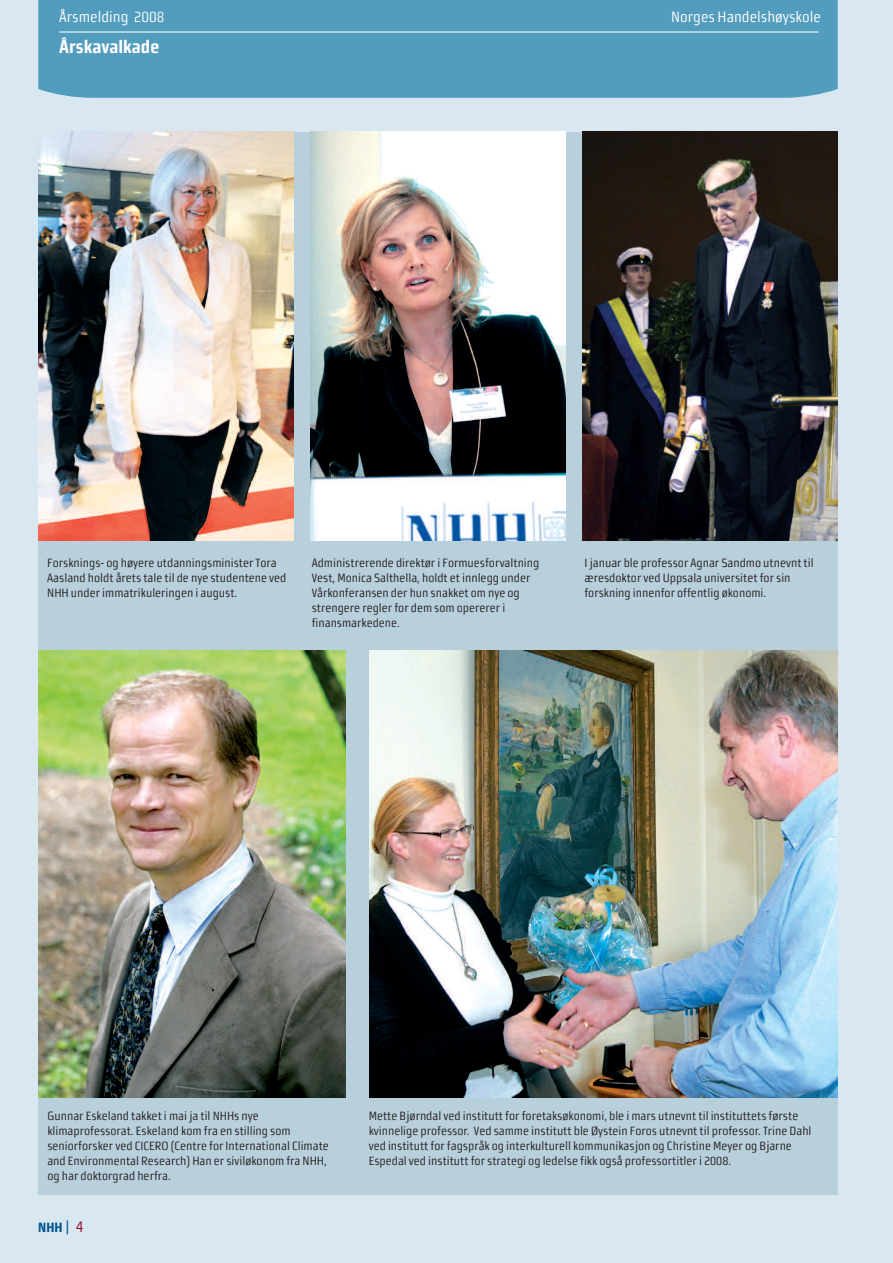
<style>
.page{position:relative;width:893px;height:1263px;background:#d9e8f0}
.page>*{position:absolute;margin:0;border:0;box-sizing:border-box;transform-origin:0 0}
.t1{font:18px "Morgan Sans Cond Bold Office";color:#fff}
.t2{font:15px "Morgan Sans Cond Regular Lining";color:#fff}
.t3{font:13.5px "Morgan Sans Cond Bold Office";color:#00538d}
.t4{font:12px/15px "Morgan Sans Cond Regular Lining";color:#231f20}
.s1{font-family:"Meta";font-size:18px}
.s2{font-family:"Morgan Sans Cond Regular Lining";font-size:15px;color:#98012d}
</style>
<div class="page">
<div style="left:38px;top:132px;width:800px;height:1063px;background:#b8cfdc"></div>
<img style="left:38px;top:132px;width:255px;height:408px">
<img style="left:370px;top:651px;width:468px;height:446px">
<img style="left:38px;top:651px;width:308px;height:446px">
<img style="left:311px;top:132px;width:255px;height:408px">
<img style="left:583px;top:132px;width:255px;height:408px">
<div style="left:38px;top:0;width:800px;height:98px;background:#529cbe"></div>
<hr style="left:59px;top:31px;width:760px;height:2px;background:#fff">
<p class="t2" style="left:59px;top:8px;width:107px">Årsmelding 2008</p>
<p class="t2" style="left:671px;top:8px;width:151px">Norges Handelshøyskole</p>
<h1 class="t1" style="left:59px;top:36px;width:101px">Årskavalkade</h1>
<p class="t4" style="left:47px;top:555px;width:241px">Forsknings- og høyere utdanningsminister Tora<br>Aasland holdt årets tale til de nye studentene ved<br>NHH under immatrikuleringen i august.</p>
<p class="t4" style="left:312px;top:555px;width:229px">Administrerende direktør i Formuesforvaltning Vest, Monica Salthella, holdt et innlegg under Vårkonferansen der hun snakket om nye og strengere regler for dem som opererer i finansmarkedene.</p>
<p class="t4" style="left:584px;top:555px;width:231px">I januar ble professor Agnar Sandmo utnevnt til æresdoktor ved Uppsala universitet for sin forskning innenfor offentlig økonomi.</p>
<p class="t4" style="left:47px;top:1108px;width:283px">Gunnar Eskeland takket i mai ja til NHHs nye klimaprofessorat. Eskeland kom fra en stilling som seniorforsker ved CICERO (Centre for International Climate and Environmental Research) Han er siviløkonom fra NHH, og har doktorgrad herfra.</p>
<p class="t3" style="left:38px;top:1219px;width:47px">NHH <span class="s1">|</span> <span class="s2">4</span></p>
<p class="t4" style="left:369px;top:1108px;width:444px">Mette Bjørndal ved institutt for foretaksøkonomi, ble i mars utnevnt til instituttets første kvinnelige professor. Ved samme institutt ble Øystein Foros utnevnt til professor. Trine Dahl ved institutt for fagspråk og interkulturell kommunikasjon og Christine Meyer og Bjarne Espedal ved institutt for strategi og ledelse fikk også professortitler i 2008.</p>
</div>
